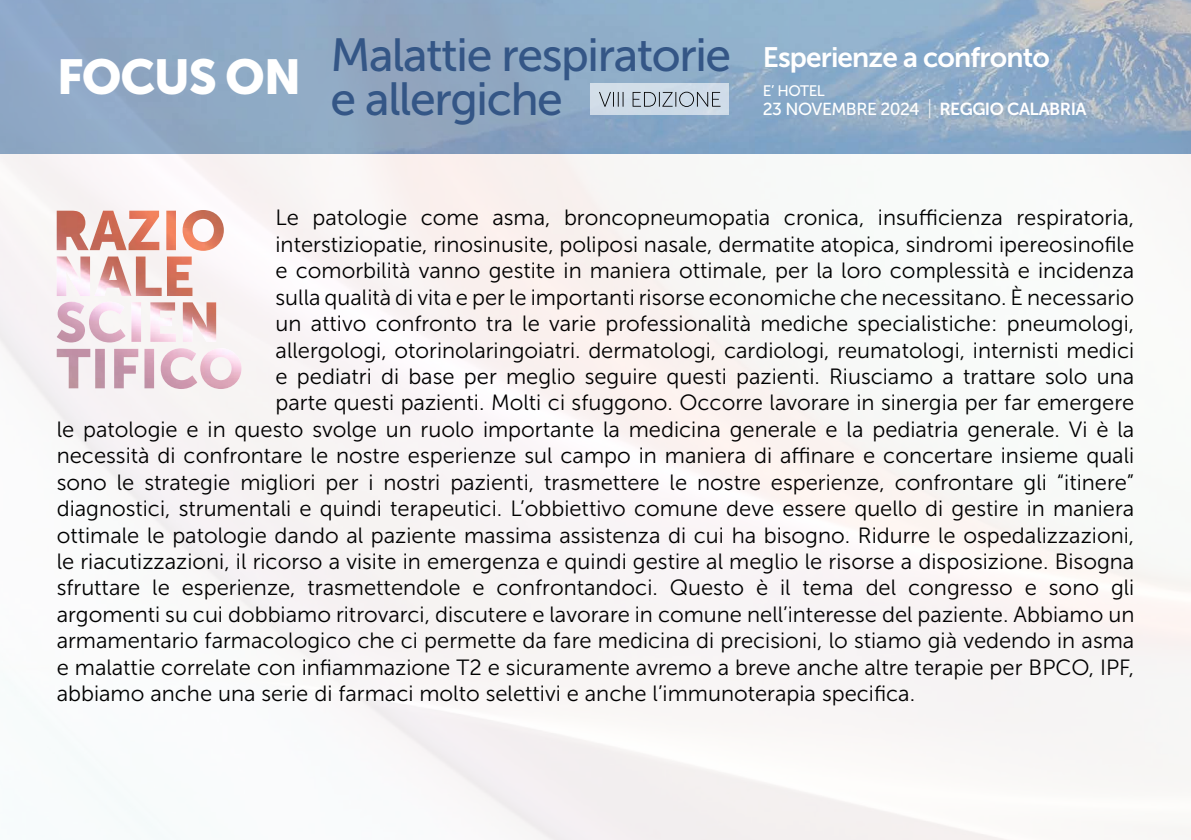
<style>
.page{position:relative;width:1191px;height:840px;background:#fff}
.page>*{position:absolute;margin:0;border:0;box-sizing:border-box;transform-origin:0 0}
.t1{font:48.6px "Museo Sans 900";letter-spacing:-.03em;color:#fff}
.t2{font:46.4px/43.2px "Museo Sans 500";letter-spacing:-.03em;color:#345686}
.t3{font:28px "Museo Sans 700";letter-spacing:-.03em;color:#fff}
.t4{font:22px "Museo Sans 300";color:#000}
.t5{font:17.4px "Museo Sans 500";letter-spacing:-.03em;color:#fff}
.t6{font:15.2px "Museo Sans 500";letter-spacing:-.03em;color:#fff}
.s1{font-family:"Museo Sans 100";font-size:20.2px}
.s2{font-family:"Museo Sans 700"}
</style>
<div class="page">
<img style="left:0;top:0;width:1191px;height:839px">
<div style="left:590px;top:83px;width:139px;height:32px;background:#cfdbe8"></div>
<svg style="left:599px;top:92px;width:121px;height:15px"></svg>
<img style="left:57px;top:210px;width:184px;height:179px">
<h1 class="t1" style="left:57px;top:49px;width:246px">FOCUS ON</h1>
<h2 class="t2" style="left:330px;top:34px;width:402px">Malattie respiratorie e allergiche</h2>
<p class="t3" style="left:763px;top:42px;width:288px">Esperienze a confronto</p>
<p class="t6" style="left:763px;top:83px;width:64px">E’ HOTEL</p>
<p class="t5" style="left:763px;top:100px;width:325px">23 NOVEMBRE 2024 <span class="s1">|</span> <span class="s2">REGGIO CALABRIA</span></p>
<p class="t4" style="left:275px;top:206px;width:860px">Le patologie come asma, broncopneumopatia cronica, insufficienza respiratoria,</p>
<p class="t4" style="left:275px;top:232px;width:860px">interstiziopatie, rinosinusite, poliposi nasale, dermatite atopica, sindromi ipereosinofile</p>
<p class="t4" style="left:275px;top:259px;width:860px">e comorbilità vanno gestite in maniera ottimale, per la loro complessità e incidenza</p>
<p class="t4" style="left:275px;top:285px;width:860px">sulla qualità di vita e per le importanti risorse economiche che necessitano. È necessario</p>
<p class="t4" style="left:275px;top:311px;width:860px">un attivo confronto tra le varie professionalità mediche specialistiche: pneumologi,</p>
<p class="t4" style="left:275px;top:338px;width:860px">allergologi, otorinolaringoiatri. dermatologi, cardiologi, reumatologi, internisti medici</p>
<p class="t4" style="left:275px;top:364px;width:860px">e pediatri di base per meglio seguire questi pazienti. Riusciamo a trattare solo una</p>
<p class="t4" style="left:275px;top:391px;width:860px">parte questi pazienti. Molti ci sfuggono. Occorre lavorare in sinergia per far emergere</p>
<p class="t4" style="left:57px;top:417px;width:1079px">le patologie e in questo svolge un ruolo importante la medicina generale e la pediatria generale. Vi è la</p>
<p class="t4" style="left:57px;top:443px;width:1079px">necessità di confrontare le nostre esperienze sul campo in maniera di affinare e concertare insieme quali</p>
<p class="t4" style="left:57px;top:470px;width:1079px">sono le strategie migliori per i nostri pazienti, trasmettere le nostre esperienze, confrontare gli “itinere”</p>
<p class="t4" style="left:57px;top:496px;width:1079px">diagnostici, strumentali e quindi terapeutici. L’obbiettivo comune deve essere quello di gestire in maniera</p>
<p class="t4" style="left:57px;top:523px;width:1079px">ottimale le patologie dando al paziente massima assistenza di cui ha bisogno. Ridurre le ospedalizzazioni,</p>
<p class="t4" style="left:57px;top:549px;width:1079px">le riacutizzazioni, il ricorso a visite in emergenza e quindi gestire al meglio le risorse a disposizione. Bisogna</p>
<p class="t4" style="left:57px;top:575px;width:1079px">sfruttare le esperienze, trasmettendole e confrontandoci. Questo è il tema del congresso e sono gli</p>
<p class="t4" style="left:57px;top:602px;width:1079px">argomenti su cui dobbiamo ritrovarci, discutere e lavorare in comune nell’interesse del paziente. Abbiamo un</p>
<p class="t4" style="left:57px;top:628px;width:1079px">armamentario farmacologico che ci permette da fare medicina di precisioni, lo stiamo già vedendo in asma</p>
<p class="t4" style="left:57px;top:655px;width:1079px">e malattie correlate con infiammazione T2 e sicuramente avremo a breve anche altre terapie per BPCO, IPF,</p>
<p class="t4" style="left:57px;top:681px;width:860px">abbiamo anche una serie di farmaci molto selettivi e anche l’immunoterapia specifica.</p>
</div>
